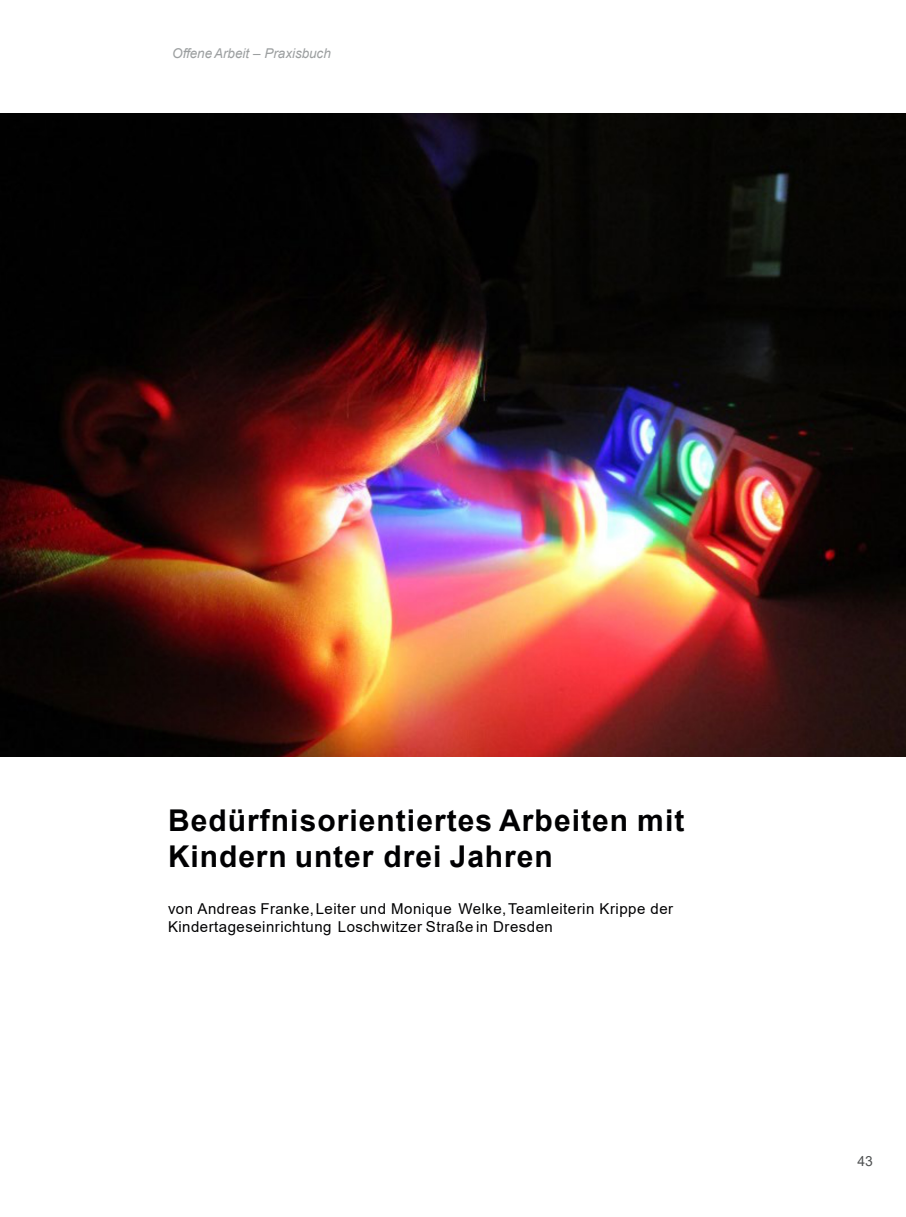
<style>
.page{position:relative;width:906px;height:1217px;background:#fff}
.page>*{position:absolute;margin:0;border:0;box-sizing:border-box;transform-origin:0 0}
.t1{font:700 30px/36px "Arial";letter-spacing:.035em;color:#000002}
.t2{font:15px/18px "Arial";letter-spacing:.03em;color:#000002}
.t3{font:13.95px "Arial";color:#4f5152}
.t4{font:italic 13.5px "Arial";letter-spacing:-.005em;color:#9c9fa0}
</style>
<div class="page">
<img style="left:0;top:114px;width:906px;height:642px">
<p class="t4" style="left:172px;top:48px;width:160px">OffeneArbeit – Praxisbuch</p>
<h1 class="t1" style="left:168px;top:804px;width:518px">Bedürfnisorientiertes Arbeiten mit<br>Kindern unter drei Jahren</h1>
<p class="t2" style="left:168px;top:901px;width:507px">von Andreas Franke,Leiter und Monique Welke,Teamleiterin Krippe der<br>Kindertageseinrichtung Loschwitzer Straßein Dresden</p>
<p class="t3" style="left:857px;top:1155px;width:17px">43</p>
</div>
